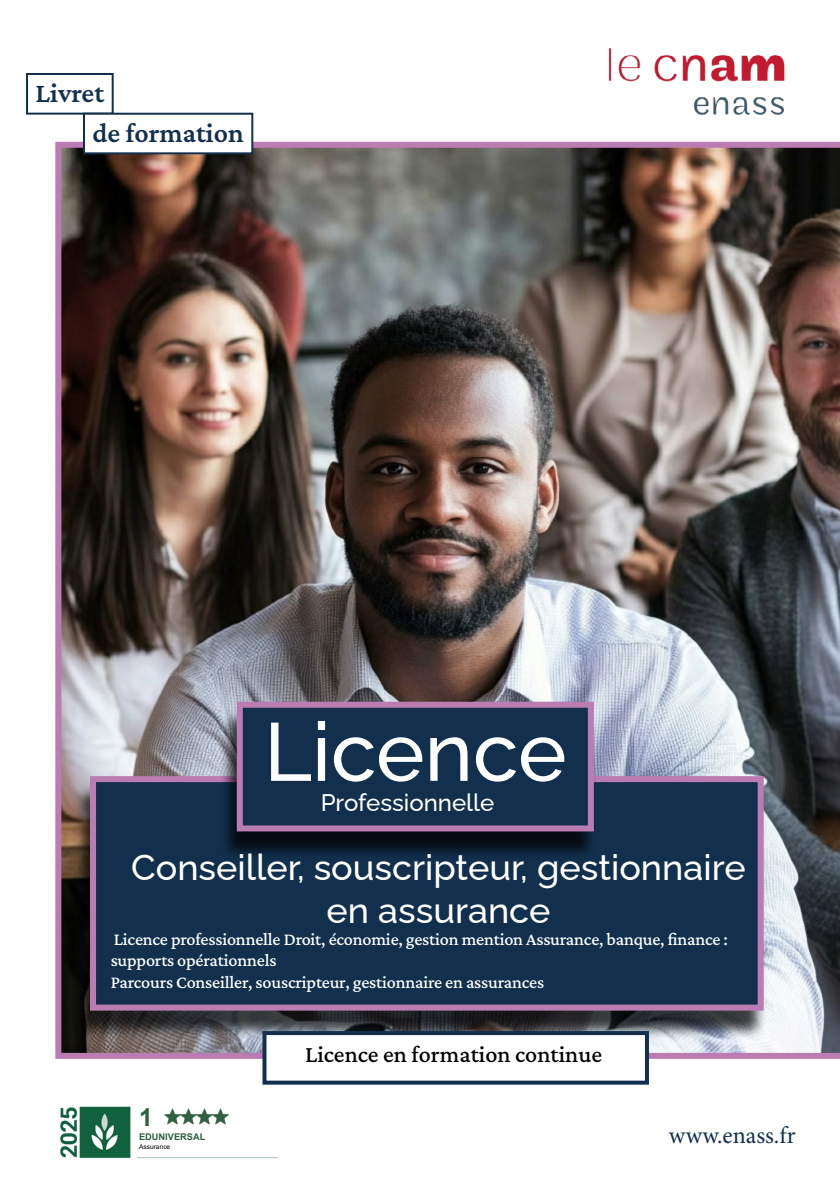
<style>
.page{position:relative;width:840px;height:1191px;background:#fff}
.page>*{position:absolute;margin:0;border:0;box-sizing:border-box;transform-origin:0 0}
.t1{font:500 82px "Raleway";color:#fff}
.t2{font:500 36px/43.2px "Raleway";color:#fff;text-align:center}
.t3{font:600 28px/39.8px "Crimson Pro";color:#12304d}
.t4{font:700 24.8px "Arial";color:#2e6140}
.t5{font:500 24px "Crimson Pro";color:#000}
.t6{font:500 24px "Raleway";color:#fff}
.t7{font:24px "Minion Pro";color:#12304d}
.t8{font:500 18px/21.6px "Crimson Pro";letter-spacing:-.01em;color:#fff}
.t9{font:700 9.2px "Arial";color:#2e6140}
.t10{font:6.6px "Arial";color:#000}
</style>
<div class="page">
<img style="left:55px;top:142px;width:784px;height:917px">
<img style="left:608px;top:48px;width:177px;height:67px">
<div style="left:26px;top:73px;width:88px;height:42px;border:2px solid #12304d"></div>
<div style="left:84px;top:114px;width:168px;height:39px;background:#fff"></div>
<div style="left:83px;top:113px;width:170px;height:41px;border:2px solid #12304d"></div>
<div style="left:72px;top:783px;width:695px;height:257px;background:#000;opacity:.75"></div>
<div style="left:90px;top:776px;width:673px;height:234px;background:#12304d;border:6px solid #bb7cb3"></div>
<div style="left:218px;top:709px;width:379px;height:151px;background:#000;opacity:.75"></div>
<div style="left:237px;top:701px;width:356px;height:130px;background:#12304d;border:6px solid #bb7cb3"></div>
<img style="left:60px;top:1106px;width:218px;height:53px">
<img style="left:165px;top:1108px;width:63px;height:16px">
<div style="left:262px;top:1031px;width:386px;height:53px;background:#fff;border:4px solid #12304d"></div>
<h3 class="t3" style="left:92px;top:72px;width:153px;text-indent:-57px">Livret<br>de formation</h3>
<h1 class="t1" style="left:264px;top:686px;width:304px">Licence</h1>
<h3 class="t6" style="left:320px;top:783px;width:175px">Professionnelle</h3>
<h2 class="t2" style="left:131px;top:841px;width:615px">Conseiller, souscripteur, gestionnaire en assurance</h2>
<p class="t8" style="left:111px;top:927px;width:618px">Licence professionnelle Droit, économie, gestion mention Assurance, banque, finance : supports opérationnels<br>Parcours Conseiller, souscripteur, gestionnaire en assurances</p>
<h3 class="t4" style="left:139px;top:1099px;width:15px">1</h3>
<p class="t9" style="left:139px;top:1130px;width:68px">EDUNIVERSAL</p>
<p class="t10" style="left:139px;top:1141px;width:33px">Assurance</p>
<h3 class="t5" style="left:305px;top:1039px;width:298px">Licence en formation continue</h3>
<h3 class="t7" style="left:668px;top:1119px;width:128px">www.enass.fr</h3>
</div>
